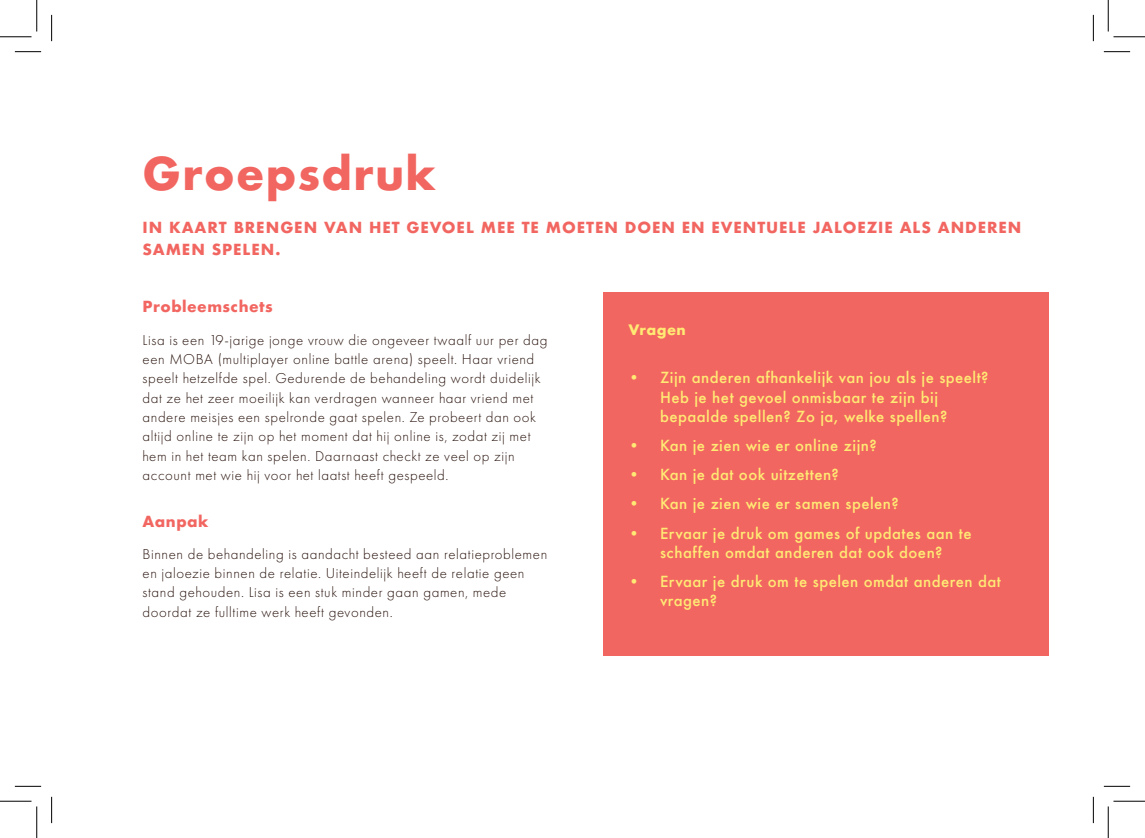
<style>
.page{position:relative;width:1145px;height:838px;background:#fff}
.page>*{position:absolute;margin:0;border:0;box-sizing:border-box;transform-origin:0 0}
.Paragraph_Style_10{font:700 43.75px "Futura";letter-spacing:.03em;color:#f26661}
.SPEL_body{font:300 14.88px/19.2px "Futura PT";letter-spacing:.04em;color:#29130c}
.t1{font:500 14.88px/19.2px "Futura";letter-spacing:.03em;color:#ffea74}
.SPEL_tussentitel{font:700 14.88px/22.8px "Futura";letter-spacing:.06em;color:#f26661}
.SPEL_tussenkop{font:700 14.88px "Futura";letter-spacing:.03em;color:#f26661}
.SPEL_tussenkop-2{font:700 14px "Futura";letter-spacing:.03em;color:#ffea74}
</style>
<div class="page">
<div style="left:604px;top:293px;width:445px;height:363px;background:#f26661"></div>
<svg style="left:15px;top:51px;width:26px;height:1px"></svg>
<svg style="left:1104px;top:51px;width:26px;height:1px"></svg>
<svg style="left:15px;top:786px;width:26px;height:1px"></svg>
<svg style="left:1104px;top:786px;width:26px;height:1px"></svg>
<svg style="left:51px;top:15px;width:1px;height:26px"></svg>
<svg style="left:51px;top:796px;width:1px;height:27px"></svg>
<svg style="left:1093px;top:15px;width:1px;height:26px"></svg>
<svg style="left:1093px;top:796px;width:1px;height:27px"></svg>
<hr style="left:0;top:36px;width:32px;height:1px;background:#000">
<hr style="left:1113px;top:36px;width:32px;height:1px;background:#000">
<hr style="left:0;top:800px;width:32px;height:1px;background:#000">
<hr style="left:1113px;top:800px;width:32px;height:1px;background:#000">
<hr style="left:36px;top:0;width:1px;height:31px;background:#000">
<hr style="left:36px;top:806px;width:1px;height:31px;background:#000">
<hr style="left:1108px;top:0;width:1px;height:31px;background:#000">
<hr style="left:1108px;top:806px;width:1px;height:31px;background:#000">
<p class="Paragraph_Style_10" style="left:143px;top:142px;width:295px">Groepsdruk</p>
<p class="SPEL_tussentitel" style="left:143px;top:215px;width:880px">IN KAART BRENGEN VAN HET GEVOEL MEE TE MOETEN DOEN EN EVENTUELE JALOEZIE ALS ANDEREN<br>SAMEN SPELEN.</p>
<p class="SPEL_tussenkop" style="left:143px;top:296px;width:132px">Probleemschets</p>
<p class="SPEL_body" style="left:143px;top:330px;width:406px">Lisa is een 19-jarige jonge vrouw die ongeveer twaalf uur per dag een MOBA (multiplayer online battle arena) speelt. Haar vriend speelt hetzelfde spel. Gedurende de behandeling wordt duidelijk dat ze het zeer moeilijk kan verdragen wanneer haar vriend met andere meisjes een spelronde gaat spelen. Ze probeert dan ook altijd online te zijn op het moment dat hij online is, zodat zij met hem in het team kan spelen. Daarnaast checkt ze veel op zijn account met wie hij voor het laatst heeft gespeeld.</p>
<p class="SPEL_tussenkop" style="left:143px;top:511px;width:67px">Aanpak</p>
<p class="SPEL_body" style="left:143px;top:544px;width:406px">Binnen de behandeling is aandacht besteed aan relatieproblemen en jaloezie binnen de relatie. Uiteindelijk heeft de relatie geen stand gehouden. Lisa is een stuk minder gaan gamen, mede doordat ze fulltime werk heeft gevonden.</p>
<p class="SPEL_tussenkop-2" style="left:629px;top:319px;width:59px">Vragen</p>
<p class="t1" style="left:660px;top:368px;width:330px;text-indent:-32px">• Zijn anderen afhankelijk van jou als je speelt?<br>Heb je het gevoel onmisbaar te zijn bij bepaalde spellen? Zo ja, welke spellen?</p>
<p class="t1" style="left:629px;top:435px;width:250px">• Kan je zien wie er online zijn?</p>
<p class="t1" style="left:629px;top:465px;width:212px">• Kan je dat ook uitzetten?</p>
<p class="t1" style="left:629px;top:494px;width:272px">• Kan je zien wie er samen spelen?</p>
<p class="t1" style="left:629px;top:523px;width:345px;text-align:center">• Ervaar je druk om games of updates aan te schaffen omdat anderen dat ook doen?</p>
<p class="t1" style="left:660px;top:571px;width:342px;text-indent:-32px">• Ervaar je druk om te spelen omdat anderen dat vragen?</p>
</div>
